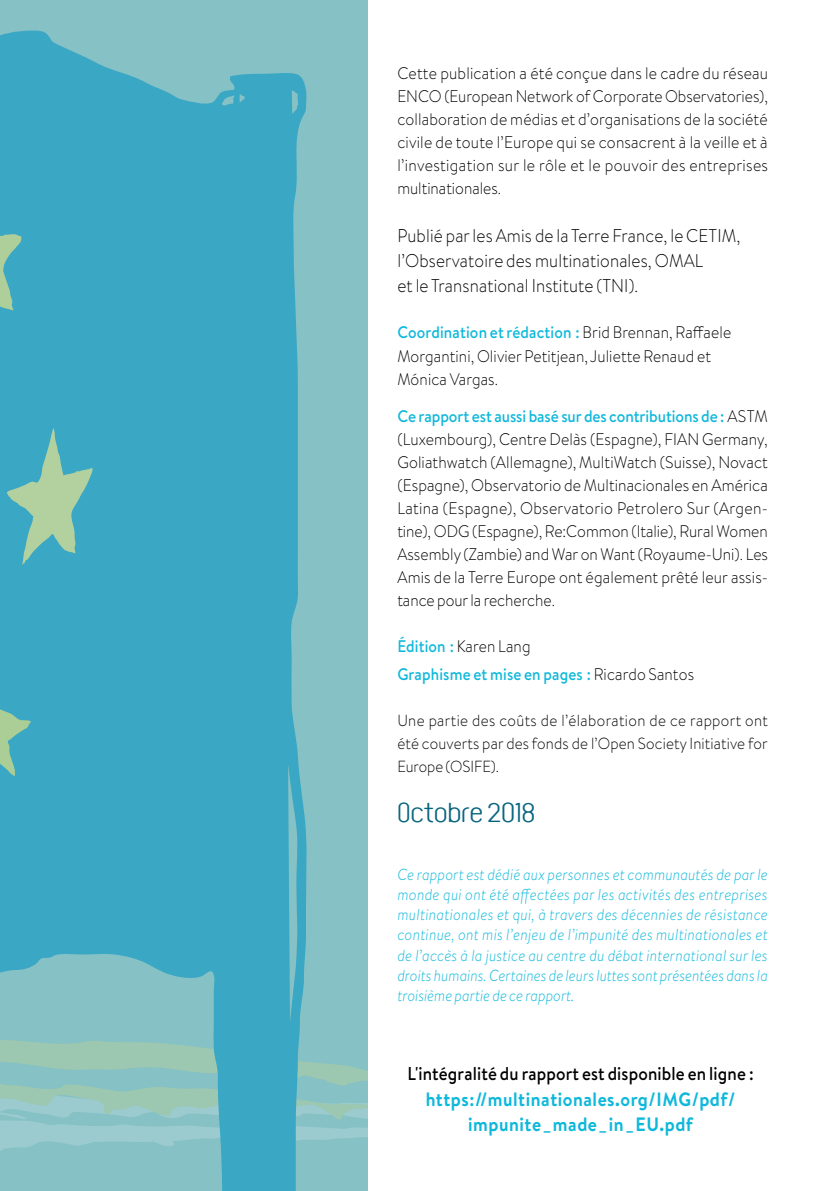
<style>
.page{position:relative;width:840px;height:1191px;background:#fff}
.page>*{position:absolute;margin:0;border:0;box-sizing:border-box;transform-origin:0 0}
.h7{font:200 28.4px "Sugo";letter-spacing:.015em;color:#08647e;scale:1.2 1}
.txt{font:700 19.4px/24.2px "Brandon Text";letter-spacing:.03em;color:#0fb8db;text-align:center;scale:.92 1}
.txt-2{font:500 18.6px "Brandon Text";letter-spacing:.01em;color:#000;scale:.92 1}
.txt-3{font:300 18.4px/25.2px "Brandon Text";letter-spacing:.01em;color:#000;scale:.92 1}
.txt-4{font:300 16.8px/23px "Brandon Text";letter-spacing:.01em;color:#000;text-align:justify;scale:.93 1}
.txt-5{font:300 16.8px/23px "Brandon Text";letter-spacing:.01em;color:#000;scale:.92 1}
.txt-6{font:500 16.8px "Brandon Text";letter-spacing:.01em;color:#0fb8db;scale:.92 1}
.txt-7{font:italic 300 16px/20.2px "Brandon Text";color:#0fb8db;text-align:justify;scale:.93 1}
.txt-8{font:300 16px/23px "Brandon Text";letter-spacing:.01em;color:#000;text-align:justify;scale:.93 1}
.s1{font-weight:500;color:#0fb8db}
.s2{font-weight:300;color:#000}
</style>
<div class="page">
<div style="left:0;top:0;width:367px;height:1191px;background:#85c1c5"></div>
<svg style="left:308px;top:1062px;width:59px;height:78px"></svg>
<svg style="left:0;top:30px;width:308px;height:1161px;fill:#3aa7c4"></svg>
<svg style="left:291px;top:90px;width:7px;height:24px"></svg>
<svg style="left:288px;top:764px;width:9px;height:258px"></svg>
<svg style="left:221px;top:94px;width:24px;height:12px"></svg>
<svg style="left:0;top:191px;width:21px;height:125px"></svg>
<svg style="left:7px;top:427px;width:86px;height:138px"></svg>
<svg style="left:0;top:655px;width:31px;height:122px"></svg>
<p class="txt-4" style="left:397px;top:61px;width:400px">Cette publication a été conçue dans le cadre du réseau ENCO (European Network of Corporate Observatories), collaboration de médias et d’organisations de la société civile de toute l’Europe qui se consacrent à la veille et à l’investigation sur le rôle et le pouvoir des entreprises multinationales.</p>
<p class="txt-3" style="left:397px;top:222px;width:374px">Publié par les Amis de la Terre France, le CETIM, l’Observatoire des multinationales, OMAL<br>et le Transnational Institute (TNI).</p>
<p class="txt-5" style="left:397px;top:320px;width:364px"><span class="s1">Coordination et rédaction :</span> Brid Brennan, Raffaele<br>Morgantini, Olivier Petitjean, Juliette Renaud et<br>Mónica Vargas.</p>
<p class="txt-4" style="left:397px;top:404px;width:400px"><span class="s1">Ce rapport est aussi basé sur des contributions de :</span> ASTM (Luxembourg), Centre Delàs (Espagne), FIAN Germany, Goliathwatch (Allemagne), MultiWatch (Suisse), Novact (Espagne), Observatorio de Multinacionales en América Latina (Espagne), Observatorio Petrolero Sur (Argen&shy;tine), ODG (Espagne), Re:Common (Italie), Rural Women Assembly (Zambie) and War on Want (Royaume-Uni). Les Amis de la Terre Europe ont également prêté leur assis&shy;tance pour la recherche.</p>
<p class="txt-5" style="left:397px;top:634px;width:146px"><span class="s1">Édition :</span> Karen Lang</p>
<p class="txt-6" style="left:397px;top:662px;width:324px">Graphisme et mise en pages : <span class="s2">Ricardo Santos</span></p>
<p class="txt-8" style="left:397px;top:708px;width:400px">Une partie des coûts de l’élaboration de ce rapport ont été couverts par des fonds de l’Open Society Initiative for Europe (OSIFE).</p>
<p class="h7" style="left:397px;top:796px;width:116px">Octobre 2018</p>
<p class="txt-7" style="left:397px;top:863px;width:400px">Ce rapport est dédié aux personnes et communautés de par le monde qui ont été affectées par les activités des entreprises multinationales et qui, à travers des décennies de résistance continue, ont mis l’enjeu de l’impunité des multinationales et de l’accès à la justice au centre du débat international sur les droits humains. Certaines de leurs luttes sont présentées dans la troisième partie de ce rapport.</p>
<p class="txt-2" style="left:407px;top:1061px;width:377px">L'intégralité du rapport est disponible en ligne :</p>
<p class="txt" style="left:425px;top:1087px;width:338px">https://multinationales.org/IMG/pdf/ impunite_made_in_EU.pdf</p>
</div>
